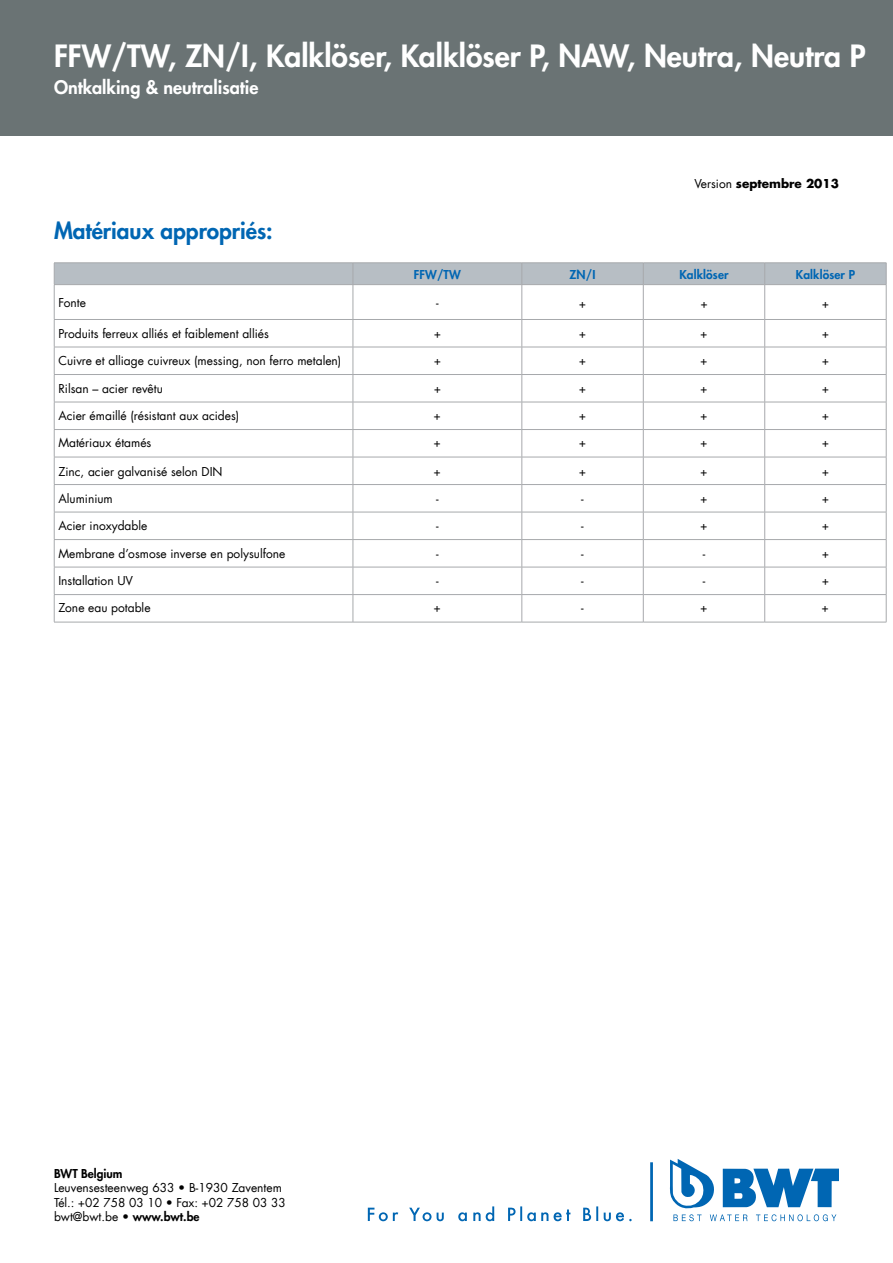
<style>
.page{position:relative;width:893px;height:1263px;background:#fff}
.page>*{position:absolute;margin:0;border:0;box-sizing:border-box;transform-origin:0 0}
.t1{font:800 30px "Futura Com";color:#fff}
.t2{font:800 22.5px "Futura Com";color:#0066b3}
.t3{font:800 18px "Futura Com";color:#fff}
.t4{font:12px/14.4px "Futura Com";color:#000}
.t5{font:800 12px "Futura Com";letter-spacing:.01em;color:#0066b3}
.t6{font:700 12px "Futura Com";color:#000}
.t7{font:800 12px "Futura Com";color:#000}
.s1{font-weight:400}
.s2{font-weight:800}
</style>
<div class="page">
<div style="left:0;top:0;width:893px;height:136px;background:#6a7374"></div>
<svg style="left:670px;top:1159px;width:169px;height:62px"></svg>
<hr style="left:650px;top:1162px;width:3px;height:59px;background:#0066b3">
<svg style="left:368px;top:1206px;width:264px;height:15px"></svg>
<hr style="left:353px;top:285px;width:1px;height:34px;background:#a7a9ac">
<hr style="left:522px;top:285px;width:1px;height:34px;background:#a7a9ac">
<hr style="left:643px;top:285px;width:1px;height:34px;background:#a7a9ac">
<hr style="left:764px;top:285px;width:1px;height:34px;background:#a7a9ac">
<hr style="left:886px;top:285px;width:1px;height:34px;background:#a7a9ac">
<hr style="left:54px;top:319px;width:299px;height:1px;background:#a7a9ac">
<hr style="left:353px;top:319px;width:169px;height:1px;background:#a7a9ac">
<hr style="left:522px;top:319px;width:121px;height:1px;background:#a7a9ac">
<hr style="left:643px;top:319px;width:122px;height:1px;background:#a7a9ac">
<hr style="left:765px;top:319px;width:121px;height:1px;background:#a7a9ac">
<hr style="left:54px;top:347px;width:299px;height:1px;background:#a7a9ac">
<hr style="left:353px;top:347px;width:169px;height:1px;background:#a7a9ac">
<hr style="left:522px;top:347px;width:121px;height:1px;background:#a7a9ac">
<hr style="left:643px;top:347px;width:122px;height:1px;background:#a7a9ac">
<hr style="left:765px;top:347px;width:121px;height:1px;background:#a7a9ac">
<hr style="left:54px;top:374px;width:299px;height:1px;background:#a7a9ac">
<hr style="left:353px;top:374px;width:169px;height:1px;background:#a7a9ac">
<hr style="left:522px;top:374px;width:121px;height:1px;background:#a7a9ac">
<hr style="left:643px;top:374px;width:122px;height:1px;background:#a7a9ac">
<hr style="left:765px;top:374px;width:121px;height:1px;background:#a7a9ac">
<hr style="left:54px;top:402px;width:299px;height:1px;background:#a7a9ac">
<hr style="left:353px;top:402px;width:169px;height:1px;background:#a7a9ac">
<hr style="left:522px;top:402px;width:121px;height:1px;background:#a7a9ac">
<hr style="left:643px;top:402px;width:122px;height:1px;background:#a7a9ac">
<hr style="left:765px;top:402px;width:121px;height:1px;background:#a7a9ac">
<hr style="left:54px;top:429px;width:299px;height:1px;background:#a7a9ac">
<hr style="left:353px;top:429px;width:169px;height:1px;background:#a7a9ac">
<hr style="left:522px;top:429px;width:121px;height:1px;background:#a7a9ac">
<hr style="left:643px;top:429px;width:122px;height:1px;background:#a7a9ac">
<hr style="left:765px;top:429px;width:121px;height:1px;background:#a7a9ac">
<hr style="left:54px;top:457px;width:299px;height:1px;background:#a7a9ac">
<hr style="left:353px;top:457px;width:169px;height:1px;background:#a7a9ac">
<hr style="left:522px;top:457px;width:121px;height:1px;background:#a7a9ac">
<hr style="left:643px;top:457px;width:122px;height:1px;background:#a7a9ac">
<hr style="left:765px;top:457px;width:121px;height:1px;background:#a7a9ac">
<hr style="left:54px;top:484px;width:299px;height:1px;background:#a7a9ac">
<hr style="left:353px;top:484px;width:169px;height:1px;background:#a7a9ac">
<hr style="left:522px;top:484px;width:121px;height:1px;background:#a7a9ac">
<hr style="left:643px;top:484px;width:122px;height:1px;background:#a7a9ac">
<hr style="left:765px;top:484px;width:121px;height:1px;background:#a7a9ac">
<hr style="left:54px;top:512px;width:299px;height:1px;background:#a7a9ac">
<hr style="left:353px;top:512px;width:169px;height:1px;background:#a7a9ac">
<hr style="left:522px;top:512px;width:121px;height:1px;background:#a7a9ac">
<hr style="left:643px;top:512px;width:122px;height:1px;background:#a7a9ac">
<hr style="left:765px;top:512px;width:121px;height:1px;background:#a7a9ac">
<hr style="left:54px;top:539px;width:299px;height:1px;background:#a7a9ac">
<hr style="left:353px;top:539px;width:169px;height:1px;background:#a7a9ac">
<hr style="left:522px;top:539px;width:121px;height:1px;background:#a7a9ac">
<hr style="left:643px;top:539px;width:122px;height:1px;background:#a7a9ac">
<hr style="left:765px;top:539px;width:121px;height:1px;background:#a7a9ac">
<hr style="left:54px;top:567px;width:299px;height:1px;background:#a7a9ac">
<hr style="left:353px;top:567px;width:169px;height:1px;background:#a7a9ac">
<hr style="left:522px;top:567px;width:121px;height:1px;background:#a7a9ac">
<hr style="left:643px;top:567px;width:122px;height:1px;background:#a7a9ac">
<hr style="left:765px;top:567px;width:121px;height:1px;background:#a7a9ac">
<hr style="left:54px;top:594px;width:299px;height:1px;background:#a7a9ac">
<hr style="left:353px;top:594px;width:169px;height:1px;background:#a7a9ac">
<svg style="left:353px;top:320px;width:1px;height:302px"></svg>
<hr style="left:522px;top:594px;width:121px;height:1px;background:#a7a9ac">
<svg style="left:522px;top:320px;width:1px;height:302px"></svg>
<hr style="left:643px;top:594px;width:122px;height:1px;background:#a7a9ac">
<svg style="left:643px;top:320px;width:1px;height:302px"></svg>
<hr style="left:765px;top:594px;width:121px;height:1px;background:#a7a9ac">
<svg style="left:764px;top:320px;width:1px;height:302px"></svg>
<svg style="left:886px;top:320px;width:1px;height:302px"></svg>
<hr style="left:54px;top:622px;width:299px;height:1px;background:#a7a9ac">
<hr style="left:353px;top:622px;width:169px;height:1px;background:#a7a9ac">
<hr style="left:522px;top:622px;width:121px;height:1px;background:#a7a9ac">
<hr style="left:643px;top:622px;width:122px;height:1px;background:#a7a9ac">
<hr style="left:765px;top:622px;width:121px;height:1px;background:#a7a9ac">
<div style="left:54px;top:263px;width:833px;height:22px;background:#b7bec4"></div>
<hr style="left:353px;top:263px;width:169px;height:1px;background:#a7a9ac">
<hr style="left:522px;top:263px;width:121px;height:1px;background:#a7a9ac">
<hr style="left:643px;top:263px;width:122px;height:1px;background:#a7a9ac">
<hr style="left:765px;top:263px;width:121px;height:1px;background:#a7a9ac">
<hr style="left:54px;top:285px;width:1px;height:34px;background:#a7a9ac">
<svg style="left:54px;top:320px;width:1px;height:302px"></svg>
<h1 class="t1" style="left:54px;top:33px;width:813px">FFW/TW, ZN/I, Kalklöser, Kalklöser P, NAW, Neutra, Neutra P</h1>
<h3 class="t3" style="left:54px;top:74px;width:206px">Ontkalking &amp; neutralisatie</h3>
<h2 class="t2" style="left:54px;top:213px;width:220px">Matériaux appropriés:</h2>
<p class="t6" style="left:694px;top:174px;width:146px"><span class="s1">Version</span> septembre 2013</p>
<p class="t5" style="left:414px;top:265px;width:49px">FFW/TW</p>
<p class="t5" style="left:570px;top:265px;width:27px">ZN/I</p>
<p class="t5" style="left:679px;top:265px;width:51px">Kalklöser</p>
<p class="t5" style="left:796px;top:265px;width:61px">Kalklöser P</p>
<p class="t4" style="left:58px;top:295px;width:29px">Fonte</p>
<p class="t4" style="left:436px;top:295px;width:4px">-</p>
<p class="t4" style="left:579px;top:296px;width:9px">+</p>
<p class="t4" style="left:700px;top:296px;width:9px">+</p>
<p class="t4" style="left:822px;top:296px;width:9px">+</p>
<p class="t4" style="left:58px;top:326px;width:212px">Produits ferreux alliés et faiblement alliés</p>
<p class="t4" style="left:434px;top:326px;width:9px">+</p>
<p class="t4" style="left:579px;top:326px;width:9px">+</p>
<p class="t4" style="left:700px;top:326px;width:9px">+</p>
<p class="t4" style="left:822px;top:326px;width:9px">+</p>
<p class="t4" style="left:58px;top:353px;width:284px">Cuivre et alliage cuivreux (messing, non ferro metalen)</p>
<p class="t4" style="left:434px;top:353px;width:9px">+</p>
<p class="t4" style="left:579px;top:353px;width:9px">+</p>
<p class="t4" style="left:700px;top:353px;width:9px">+</p>
<p class="t4" style="left:822px;top:353px;width:9px">+</p>
<p class="t4" style="left:58px;top:381px;width:106px">Rilsan – acier revêtu</p>
<p class="t4" style="left:434px;top:381px;width:9px">+</p>
<p class="t4" style="left:579px;top:381px;width:9px">+</p>
<p class="t4" style="left:700px;top:381px;width:9px">+</p>
<p class="t4" style="left:822px;top:381px;width:9px">+</p>
<p class="t4" style="left:58px;top:408px;width:182px">Acier émaillé (résistant aux acides)</p>
<p class="t4" style="left:434px;top:408px;width:9px">+</p>
<p class="t4" style="left:579px;top:408px;width:9px">+</p>
<p class="t4" style="left:700px;top:408px;width:9px">+</p>
<p class="t4" style="left:822px;top:408px;width:9px">+</p>
<p class="t4" style="left:58px;top:435px;width:94px">Matériaux étamés</p>
<p class="t4" style="left:434px;top:435px;width:9px">+</p>
<p class="t4" style="left:579px;top:435px;width:9px">+</p>
<p class="t4" style="left:700px;top:435px;width:9px">+</p>
<p class="t4" style="left:822px;top:435px;width:9px">+</p>
<p class="t4" style="left:58px;top:464px;width:166px">Zinc, acier galvanisé selon DIN</p>
<p class="t4" style="left:434px;top:464px;width:9px">+</p>
<p class="t4" style="left:579px;top:464px;width:9px">+</p>
<p class="t4" style="left:700px;top:464px;width:9px">+</p>
<p class="t4" style="left:822px;top:464px;width:9px">+</p>
<p class="t4" style="left:58px;top:491px;width:56px">Aluminium</p>
<p class="t4" style="left:436px;top:491px;width:4px">-</p>
<p class="t4" style="left:581px;top:491px;width:4px">-</p>
<p class="t4" style="left:700px;top:491px;width:9px">+</p>
<p class="t4" style="left:822px;top:491px;width:9px">+</p>
<p class="t4" style="left:58px;top:518px;width:91px">Acier inoxydable</p>
<p class="t4" style="left:436px;top:518px;width:4px">-</p>
<p class="t4" style="left:581px;top:518px;width:4px">-</p>
<p class="t4" style="left:700px;top:518px;width:9px">+</p>
<p class="t4" style="left:822px;top:518px;width:9px">+</p>
<p class="t4" style="left:58px;top:546px;width:228px">Membrane d’osmose inverse en polysulfone</p>
<p class="t4" style="left:436px;top:546px;width:4px">-</p>
<p class="t4" style="left:581px;top:546px;width:4px">-</p>
<p class="t4" style="left:703px;top:546px;width:4px">-</p>
<p class="t4" style="left:822px;top:546px;width:9px">+</p>
<p class="t4" style="left:58px;top:573px;width:76px">Installation UV</p>
<p class="t4" style="left:436px;top:573px;width:4px">-</p>
<p class="t4" style="left:581px;top:573px;width:4px">-</p>
<p class="t4" style="left:703px;top:573px;width:4px">-</p>
<p class="t4" style="left:822px;top:573px;width:9px">+</p>
<p class="t4" style="left:58px;top:600px;width:94px">Zone eau potable</p>
<p class="t4" style="left:434px;top:600px;width:9px">+</p>
<p class="t4" style="left:581px;top:600px;width:4px">-</p>
<p class="t4" style="left:700px;top:600px;width:9px">+</p>
<p class="t4" style="left:822px;top:600px;width:9px">+</p>
<p class="t7" style="left:54px;top:1164px;width:70px">BWT Belgium</p>
<p class="t4" style="left:54px;top:1180px;width:233px">Leuvensesteenweg 633 • B-1930 Zaventem<br>Tél.: +02 758 03 10 • Fax: +02 758 03 33 bwt@bwt.be • <span class="s2">www.bwt.be</span></p>
</div>
